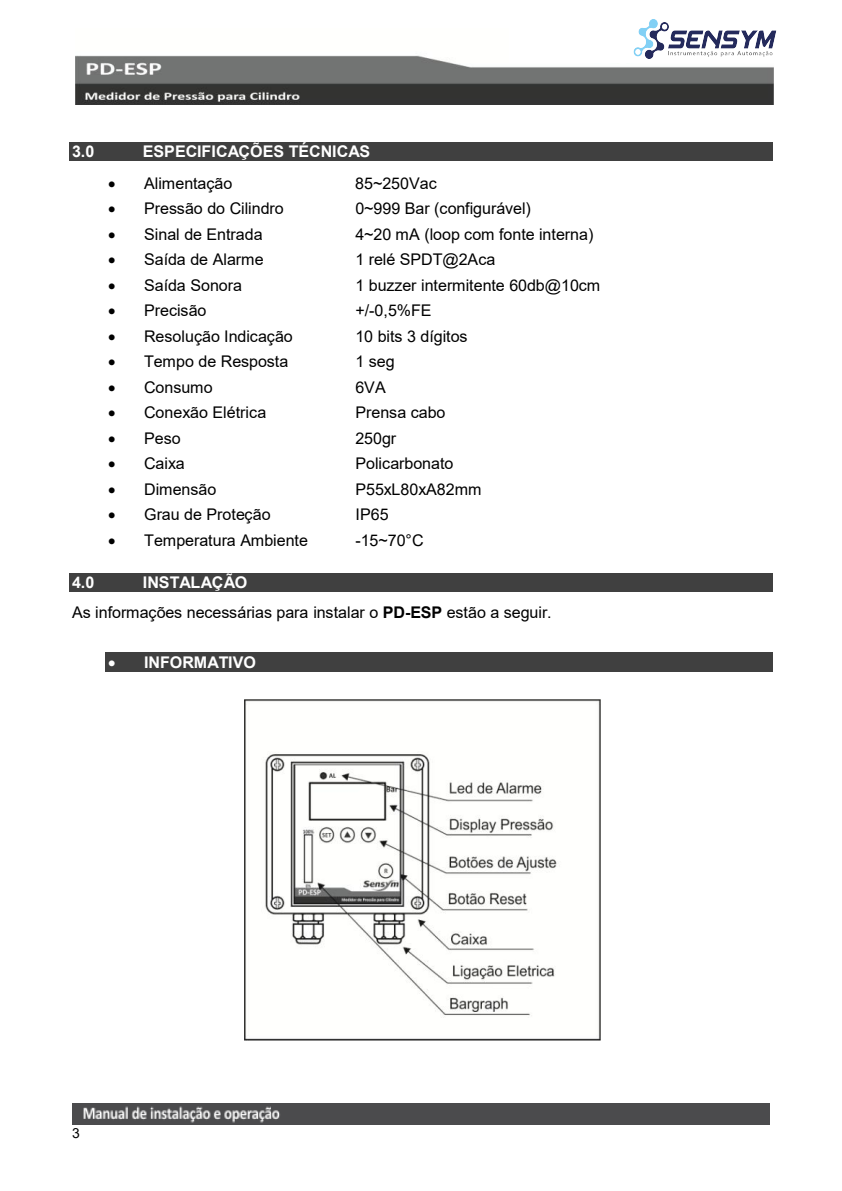
<style>
.page{position:relative;width:842px;height:1191px;background:#fff}
.page>*{position:absolute;margin:0;border:0;box-sizing:border-box;transform-origin:0 0}
.t1{font:16px/30.6px "Arial";letter-spacing:-.005em;color:#000}
.t2{font:700 16px "Arial";color:#fff}
.t3{font:14px "Arial";color:#000}
.s1{font-weight:700;color:#fff}
.s2{font-weight:700}
</style>
<div class="page">
<img style="left:75px;top:55px;width:698px;height:49px">
<img style="left:72px;top:1103px;width:698px;height:21px">
<div style="left:69px;top:142px;width:704px;height:19px;background:#404040"></div>
<div style="left:69px;top:573px;width:704px;height:19px;background:#404040"></div>
<div style="left:105px;top:652px;width:668px;height:20px;background:#404040"></div>
<img style="left:244px;top:700px;width:357px;height:340px">
<div style="left:510px;top:0;width:312px;height:62px;background:#fff"></div>
<img style="left:626px;top:19px;width:151px;height:75px">
<p class="t2" style="left:72px;top:140px;width:24px">3.0</p>
<p class="t2" style="left:143px;top:140px;width:229px">ESPECIFICAÇÕES TÉCNICAS</p>
<p class="t1" style="left:108px;top:168px;width:126px">• Alimentação</p>
<p class="t1" style="left:355px;top:168px;width:83px">85~250Vac</p>
<p class="t1" style="left:108px;top:193px;width:177px">• Pressão do Cilindro</p>
<p class="t1" style="left:355px;top:193px;width:177px">0~999 Bar (configurável)</p>
<p class="t1" style="left:108px;top:219px;width:156px">• Sinal de Entrada</p>
<p class="t1" style="left:355px;top:219px;width:240px">4~20 mA (loop com fonte interna)</p>
<p class="t1" style="left:108px;top:244px;width:157px">• Saída de Alarme</p>
<p class="t1" style="left:355px;top:244px;width:142px">1 relé SPDT@2Aca</p>
<p class="t1" style="left:108px;top:269px;width:135px">• Saída Sonora</p>
<p class="t1" style="left:355px;top:269px;width:246px">1 buzzer intermitente 60db@10cm</p>
<p class="t1" style="left:108px;top:295px;width:100px">• Precisão</p>
<p class="t1" style="left:355px;top:295px;width:78px">+/-0,5%FE</p>
<p class="t1" style="left:108px;top:321px;width:186px">• Resolução Indicação</p>
<p class="t1" style="left:355px;top:321px;width:114px">10 bits 3 dígitos</p>
<p class="t1" style="left:108px;top:346px;width:182px">• Tempo de Resposta</p>
<p class="t1" style="left:355px;top:346px;width:41px">1 seg</p>
<p class="t1" style="left:108px;top:371px;width:106px">• Consumo</p>
<p class="t1" style="left:355px;top:371px;width:32px">6VA</p>
<p class="t1" style="left:108px;top:397px;width:160px">• Conexão Elétrica</p>
<p class="t1" style="left:355px;top:397px;width:92px">Prensa cabo</p>
<p class="t1" style="left:108px;top:422px;width:74px">• Peso</p>
<p class="t1" style="left:355px;top:422px;width:42px">250gr</p>
<p class="t1" style="left:108px;top:448px;width:78px">• Caixa</p>
<p class="t1" style="left:355px;top:448px;width:100px">Policarbonato</p>
<p class="t1" style="left:108px;top:473px;width:110px">• Dimensão</p>
<p class="t1" style="left:355px;top:473px;width:128px">P55xL80xA82mm</p>
<p class="t1" style="left:108px;top:499px;width:164px">• Grau de Proteção</p>
<p class="t1" style="left:355px;top:499px;width:35px">IP65</p>
<p class="t1" style="left:108px;top:524px;width:201px">• Temperatura Ambiente</p>
<p class="t1" style="left:355px;top:524px;width:70px">-15~70°C</p>
<p class="t2" style="left:72px;top:570px;width:24px">4.0</p>
<p class="t1" style="left:72px;top:566px;width:481px;text-indent:71px"><span class="s1">INSTALAÇÃO<br></span>As informações necessárias para instalar o <span class="s2">PD-ESP</span> estão a seguir.</p>
<p class="t2" style="left:108px;top:651px;width:150px">• INFORMATIVO</p>
<p class="t3" style="left:72px;top:1123px;width:9px">3</p>
</div>
